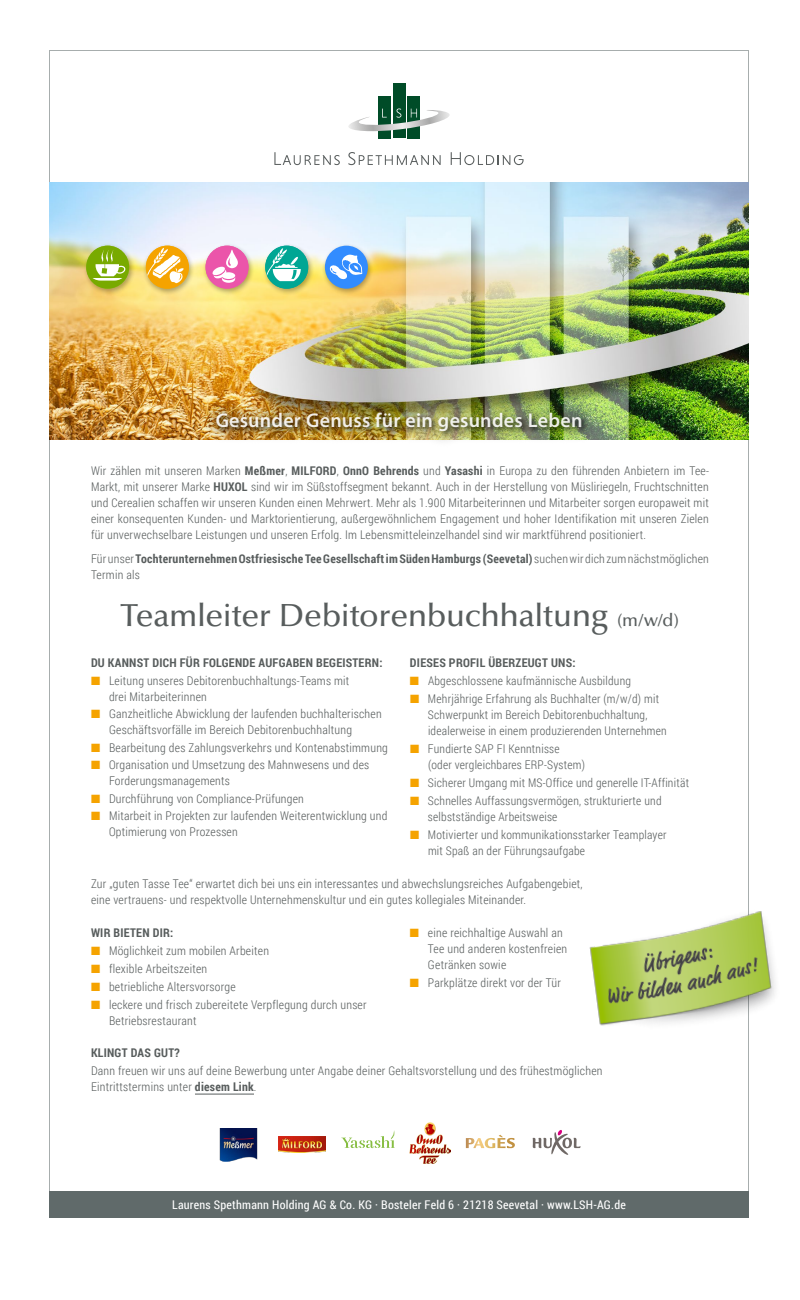
<style>
.page{position:relative;width:800px;height:1300px;background:#fff}
.page>*{position:absolute;margin:0;border:0;box-sizing:border-box;transform-origin:0 0}
.t1{font:500 32px "Optima LT Pro";letter-spacing:-.015em;color:#585d5d}
.t2{font:600 20px "Myriad Pro";letter-spacing:.015em;color:#fff}
.t3{font:300 12px/16px "Roboto Condensed";letter-spacing:.02em;color:#585d5d}
.t4{font:700 12px/16px "Roboto Condensed";letter-spacing:.02em;color:#585d5d}
.t5{font:12px "Roboto Condensed";letter-spacing:.02em;color:#fff}
.s1{font-weight:700}
.s2{font-weight:300}
.s3{font-size:18px}
.s4{color:#f5a300}
</style>
<div class="page">
<img style="left:278px;top:1137px;width:48px;height:15px">
<img style="left:220px;top:1128px;width:38px;height:34px">
<img style="left:410px;top:1122px;width:40px;height:42px">
<svg style="left:466px;top:1135px;width:49px;height:13px"></svg>
<svg style="left:533px;top:1130px;width:47px;height:25px"></svg>
<svg style="left:341px;top:1130px;width:54px;height:18px"></svg>
<div style="left:49px;top:1192px;width:700px;height:26px;background:#606a6a"></div>
<img style="left:49px;top:182px;width:700px;height:257px">
<div style="left:199px;top:395px;width:400px;height:54px;background:#000;opacity:.15"></div>
<div style="left:262px;top:244px;width:53px;height:52px;background:#000;opacity:.3"></div>
<div style="left:265px;top:246px;width:43px;height:43px;background:#00a694;border-radius:50%"></div>
<svg style="left:265px;top:248px;width:36px;height:36px"></svg>
<div style="left:322px;top:244px;width:52px;height:52px;background:#000;opacity:.3"></div>
<div style="left:325px;top:246px;width:43px;height:43px;background:#328cff;border-radius:50%"></div>
<svg style="left:330px;top:255px;width:32px;height:25px"></svg>
<div style="left:143px;top:244px;width:52px;height:52px;background:#000;opacity:.3"></div>
<div style="left:146px;top:246px;width:43px;height:43px;background:#f5a300;border-radius:50%"></div>
<svg style="left:146px;top:248px;width:39px;height:35px"></svg>
<div style="left:83px;top:244px;width:52px;height:52px;background:#000;opacity:.3"></div>
<div style="left:86px;top:246px;width:43px;height:43px;background:#78aa00;border-radius:50%"></div>
<svg style="left:93px;top:250px;width:33px;height:31px"></svg>
<div style="left:202px;top:244px;width:53px;height:52px;background:#000;opacity:.3"></div>
<div style="left:206px;top:246px;width:43px;height:43px;background:#eb55aa;border-radius:50%"></div>
<svg style="left:212px;top:250px;width:26px;height:33px"></svg>
<div style="left:408px;top:96px;width:12px;height:42px;background:#004c28"></div>
<div style="left:393px;top:84px;width:12px;height:54px;background:#004c28"></div>
<div style="left:378px;top:96px;width:12px;height:42px;background:#004c28"></div>
<svg style="left:348px;top:109px;width:102px;height:24px"></svg>
<svg style="left:274px;top:152px;width:66px;height:13px"></svg>
<svg style="left:348px;top:152px;width:93px;height:13px"></svg>
<svg style="left:451px;top:152px;width:73px;height:13px"></svg>
<hr style="left:195px;top:1094px;width:59px;height:1px;background:#585d5d">
<img style="left:589px;top:880px;width:186px;height:197px">
<h2 class="t2" style="left:215px;top:409px;width:369px">Gesunder Genuss für ein gesundes Leben</h2>
<p class="t3" style="left:91px;top:462px;width:619px;text-align:justify">Wir zählen mit unseren Marken <span class="s1">Meßmer</span>, <span class="s1">MILFORD</span>, <span class="s1">OnnO Behrends</span> und <span class="s1">Yasashi</span> in Europa zu den führenden Anbietern im Tee-Markt, mit unserer Marke <span class="s1">HUXOL</span> sind wir im Süßstoffsegment bekannt. Auch in der Herstellung von Müsliriegeln, Fruchtschnitten und Cerealien schaffen wir unseren Kunden einen Mehrwert. Mehr als 1.900 Mitarbeiterinnen und Mitarbeiter sorgen europaweit mit einer konsequenten Kunden- und Marktorientierung, außergewöhnlichem Engagement und hoher Identifikation mit unseren Zielen für unverwechselbare Leistungen und unseren Erfolg. Im Lebensmitteleinzelhandel sind wir marktführend positioniert.</p>
<p class="t4" style="left:91px;top:550px;width:619px"><span class="s2">Für unser</span> Tochterunternehmen Ostfriesische Tee Gesellschaft im Süden Hamburgs (Seevetal) <span class="s2">suchen wir dich zum nächstmöglichen<br>Termin als</span></p>
<h1 class="t1" style="left:121px;top:595px;width:560px">Teamleiter Debitorenbuchhaltung <span class="s3">(m/w/d)</span></h1>
<p class="t4" style="left:91px;top:654px;width:293px">DU KANNST DICH FÜR FOLGENDE AUFGABEN BEGEISTERN:</p>
<p class="t3" style="left:109px;top:672px;width:242px;text-indent:-18px"><span class="s4">■</span> Leitung unseres Debitorenbuchhaltungs-Teams mit drei Mitarbeiterinnen</p>
<p class="t3" style="left:109px;top:706px;width:274px;text-indent:-18px"><span class="s4">■</span> Ganzheitliche Abwicklung der laufenden buchhalterischen<br>Geschäftsvorfälle im Bereich Debitorenbuchhaltung</p>
<p class="t3" style="left:91px;top:739px;width:298px"><span class="s4">■</span> Bearbeitung des Zahlungsverkehrs und Kontenabstimmung</p>
<p class="t3" style="left:109px;top:757px;width:262px;text-indent:-18px"><span class="s4">■</span> Organisation und Umsetzung des Mahnwesens und des<br>Forderungsmanagements</p>
<p class="t3" style="left:91px;top:790px;width:214px"><span class="s4">■</span> Durchführung von Compliance-Prüfungen</p>
<p class="t3" style="left:109px;top:808px;width:280px;text-indent:-18px"><span class="s4">■</span> Mitarbeit in Projekten zur laufenden Weiterentwicklung und<br>Optimierung von Prozessen</p>
<p class="t4" style="left:410px;top:654px;width:167px">DIESES PROFIL ÜBERZEUGT UNS:</p>
<p class="t3" style="left:410px;top:672px;width:223px"><span class="s4">■</span> Abgeschlossene kaufmännische Ausbildung</p>
<p class="t3" style="left:428px;top:690px;width:240px;text-indent:-18px"><span class="s4">■</span> Mehrjährige Erfahrung als Buchhalter (m/w/d) mit<br>Schwerpunkt im Bereich Debitorenbuchhaltung, idealerweise in einem produzierenden Unternehmen</p>
<p class="t3" style="left:428px;top:740px;width:158px;text-indent:-18px"><span class="s4">■</span> Fundierte SAP FI Kenntnisse (oder vergleichbares ERP-System)</p>
<p class="t3" style="left:410px;top:774px;width:281px"><span class="s4">■</span> Sicherer Umgang mit MS-Office und generelle IT-Affinität</p>
<p class="t3" style="left:428px;top:792px;width:235px;text-indent:-18px"><span class="s4">■</span> Schnelles Auffassungsvermögen, strukturierte und selbstständige Arbeitsweise</p>
<p class="t3" style="left:428px;top:826px;width:240px;text-indent:-18px"><span class="s4">■</span> Motivierter und kommunikationsstarker Teamplayer mit Spaß an der Führungsaufgabe</p>
<p class="t3" style="left:91px;top:875px;width:493px">Zur „guten Tasse Tee“ erwartet dich bei uns ein interessantes und abwechslungsreiches Aufgabengebiet, eine vertrauens- und respektvolle Unternehmenskultur und ein gutes kollegiales Miteinander.</p>
<p class="t4" style="left:91px;top:924px;width:84px">WIR BIETEN DIR:</p>
<p class="t3" style="left:91px;top:942px;width:180px"><span class="s4">■</span> Möglichkeit zum mobilen Arbeiten</p>
<p class="t3" style="left:91px;top:960px;width:118px"><span class="s4">■</span> flexible Arbeitszeiten</p>
<p class="t3" style="left:91px;top:978px;width:146px"><span class="s4">■</span> betriebliche Altersvorsorge</p>
<p class="t3" style="left:109px;top:996px;width:259px;text-indent:-18px"><span class="s4">■</span> leckere und frisch zubereitete Verpflegung durch unser<br>Betriebsrestaurant</p>
<p class="t3" style="left:428px;top:924px;width:141px;text-indent:-18px"><span class="s4">■</span> eine reichhaltige Auswahl an<br>Tee und anderen kostenfreien<br>Getränken sowie</p>
<p class="t3" style="left:410px;top:974px;width:152px"><span class="s4">■</span> Parkplätze direkt vor der Tür</p>
<p class="t4" style="left:91px;top:1045px;width:90px">KLINGT DAS GUT?</p>
<p class="t3" style="left:91px;top:1063px;width:513px">Dann freuen wir uns auf deine Bewerbung unter Angabe deiner Gehaltsvorstellung und des frühestmöglichen<br>Eintrittstermins unter <span class="s1">diesem Link</span>.</p>
<p class="t5" style="left:172px;top:1196px;width:455px">Laurens Spethmann Holding AG &amp; Co. KG · Bosteler Feld 6 · 21218 Seevetal · www.LSH-AG.de</p>
</div>
